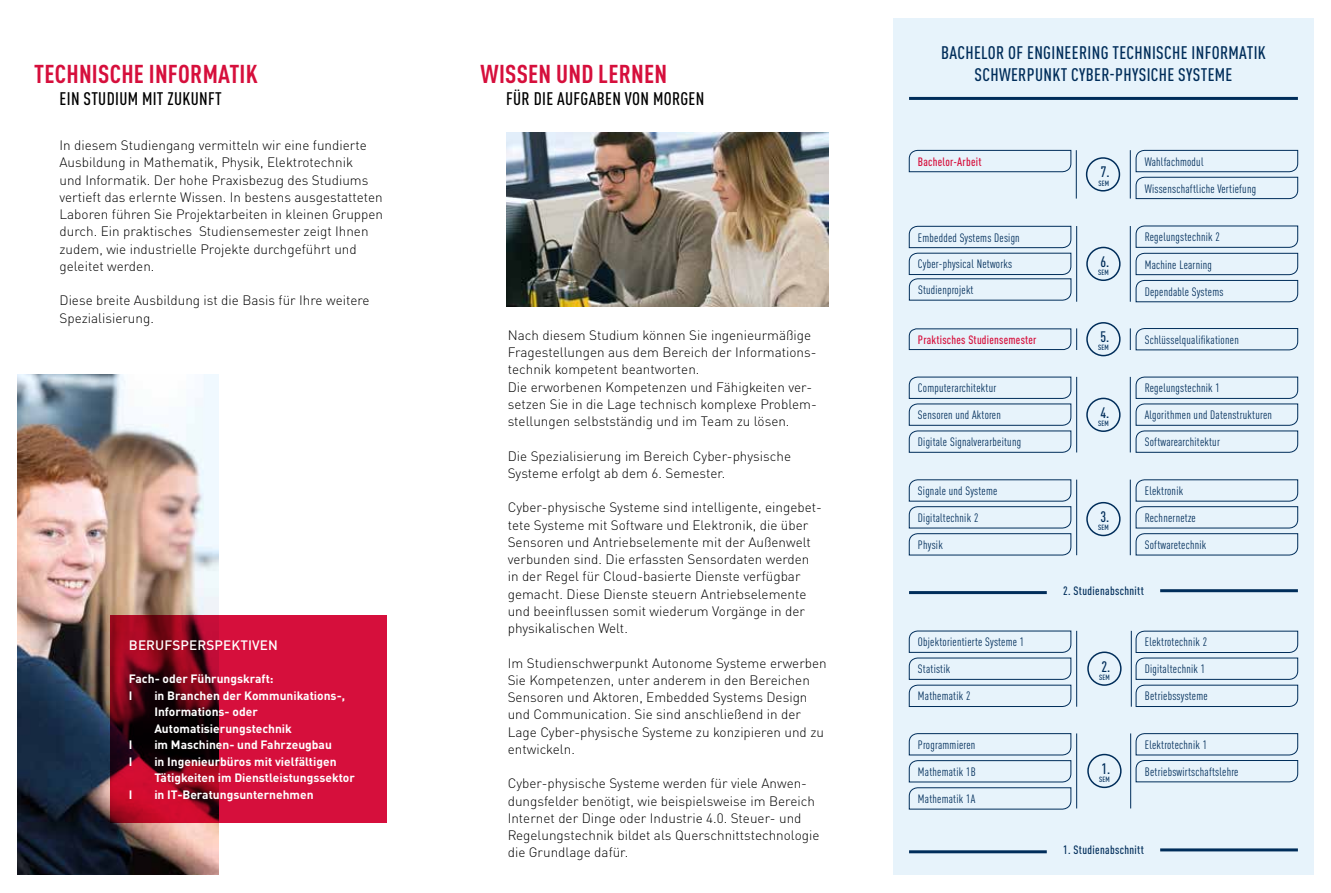
<style>
.page{position:relative;width:1331px;height:893px;background:#fff}
.page>*{position:absolute;margin:0;border:0;box-sizing:border-box;transform-origin:0 0}
.t1{font:700 condensed 25.5px "DIN Pro";letter-spacing:.01em;color:#d60f3c}
.t2{font:500 condensed 18px/21.6px "DIN Pro";letter-spacing:.02em;color:#002d5a;text-align:center}
.t3{font:500 condensed 18px "DIN Pro";letter-spacing:.02em;color:#000}
.t4{font:500 condensed 15px "DIN Pro";color:#002d5a}
.t5{font:300 13.5px/17.2px "DIN Pro";color:#000}
.t6{font:500 13.5px "DIN Pro";letter-spacing:.01em;color:#fff}
.t7{font:condensed 12px "DIN Pro";letter-spacing:.02em;color:#002d5a}
.t8{font:700 12px/16.5px "DIN Pro";color:#fff}
.t9{font:500 condensed 12px "DIN Pro";letter-spacing:.02em;color:#d60f3c}
.t10{font:500 condensed 12px "DIN Pro";letter-spacing:.03em;color:#002d5a}
.t11{font:500 condensed 7.5px "DIN Pro";letter-spacing:.01em;color:#002d5a}
</style>
<div class="page">
<div style="left:893px;top:18px;width:421px;height:857px;background:#e7f3fb"></div>
<img style="left:18px;top:374px;width:201px;height:501px">
<svg style="left:111px;top:616px;width:276px;height:207px;fill:#d60f3c"></svg>
<img style="left:506px;top:133px;width:322px;height:174px">
<svg style="left:909px;top:733px;width:162px;height:76px"></svg>
<svg style="left:909px;top:631px;width:162px;height:76px"></svg>
<svg style="left:1136px;top:733px;width:162px;height:49px"></svg>
<svg style="left:909px;top:479px;width:162px;height:76px"></svg>
<svg style="left:909px;top:377px;width:162px;height:76px"></svg>
<svg style="left:909px;top:226px;width:162px;height:75px"></svg>
<svg style="left:1136px;top:150px;width:162px;height:49px"></svg>
<svg style="left:1136px;top:631px;width:162px;height:76px"></svg>
<svg style="left:1136px;top:479px;width:162px;height:76px"></svg>
<svg style="left:1136px;top:377px;width:162px;height:76px"></svg>
<svg style="left:1136px;top:226px;width:162px;height:76px"></svg>
<hr style="left:909px;top:850px;width:138px;height:3px;background:#002d5a">
<hr style="left:909px;top:591px;width:138px;height:3px;background:#002d5a">
<hr style="left:1160px;top:848px;width:138px;height:3px;background:#002d5a">
<hr style="left:1160px;top:589px;width:138px;height:3px;background:#002d5a">
<div style="left:1086px;top:502px;width:34px;height:34px;border:2px solid #002d5a;border-radius:50%"></div>
<div style="left:1086px;top:398px;width:34px;height:34px;border:2px solid #002d5a;border-radius:50%"></div>
<div style="left:1086px;top:247px;width:34px;height:34px;border:2px solid #002d5a;border-radius:50%"></div>
<div style="left:1086px;top:322px;width:34px;height:34px;border:2px solid #002d5a;border-radius:50%"></div>
<div style="left:1087px;top:651px;width:34px;height:35px;border:2px solid #002d5a;border-radius:50%"></div>
<div style="left:1087px;top:754px;width:34px;height:34px;border:2px solid #002d5a;border-radius:50%"></div>
<hr style="left:1131px;top:631px;width:1px;height:76px;background:#002d5a">
<hr style="left:1076px;top:631px;width:1px;height:76px;background:#002d5a">
<hr style="left:1130px;top:480px;width:1px;height:75px;background:#002d5a">
<hr style="left:1130px;top:377px;width:1px;height:75px;background:#002d5a">
<hr style="left:1130px;top:226px;width:1px;height:76px;background:#002d5a">
<svg style="left:1130px;top:328px;width:168px;height:22px"></svg>
<hr style="left:1130px;top:150px;width:1px;height:49px;background:#002d5a">
<hr style="left:1076px;top:150px;width:1px;height:49px;background:#002d5a">
<hr style="left:1076px;top:480px;width:1px;height:75px;background:#002d5a">
<hr style="left:1076px;top:377px;width:1px;height:75px;background:#002d5a">
<hr style="left:1076px;top:226px;width:1px;height:76px;background:#002d5a">
<svg style="left:909px;top:328px;width:168px;height:22px"></svg>
<hr style="left:1076px;top:733px;width:1px;height:75px;background:#002d5a">
<hr style="left:1130px;top:733px;width:1px;height:75px;background:#002d5a">
<svg style="left:909px;top:150px;width:162px;height:22px"></svg>
<div style="left:1086px;top:157px;width:34px;height:35px;border:2px solid #002d5a;border-radius:50%"></div>
<hr style="left:909px;top:97px;width:389px;height:3px;background:#002d5a">
<h1 class="t1" style="left:34px;top:55px;width:225px">TECHNISCHE INFORMATIK</h1>
<h2 class="t3" style="left:60px;top:86px;width:164px">EIN STUDIUM MIT ZUKUNFT</h2>
<p class="t5" style="left:60px;top:136px;width:325px">In diesem Studiengang vermitteln wir eine fundierte Ausbildung in Mathematik, Physik, Elektrotechnik<br>und Informatik. Der hohe Praxisbezug des Studiums vertieft das erlernte Wissen. In bestens ausgestatteten Laboren führen Sie Projektarbeiten in kleinen Gruppen durch. Ein praktisches Studiensemester zeigt Ihnen zudem, wie industrielle Projekte durchgeführt und geleitet werden.</p>
<p class="t5" style="left:60px;top:291px;width:312px">Diese breite Ausbildung ist die Basis für Ihre weitere<br>Spezialisierung.</p>
<h1 class="t1" style="left:481px;top:55px;width:188px">WISSEN UND LERNEN</h1>
<h2 class="t3" style="left:506px;top:86px;width:200px">FÜR DIE AUFGABEN VON MORGEN</h2>
<h2 class="t2" style="left:941px;top:41px;width:326px">BACHELOR OF ENGINEERING TECHNISCHE INFORMATIK<br>SCHWERPUNKT CYBER-PHYSICHE SYSTEME</h2>
<p class="t9" style="left:918px;top:153px;width:65px">Bachelor-Arbeit</p>
<p class="t4" style="left:1101px;top:161px;width:10px">7.</p>
<p class="t11" style="left:1099px;top:178px;width:12px">SEM</p>
<p class="t7" style="left:1145px;top:153px;width:60px">Wahlfachmodul</p>
<p class="t7" style="left:1145px;top:180px;width:113px">Wissenschaftliche Vertiefung</p>
<p class="t7" style="left:918px;top:229px;width:103px">Embedded Systems Design</p>
<p class="t7" style="left:1145px;top:229px;width:77px">Regelungstechnik 2</p>
<p class="t7" style="left:918px;top:256px;width:96px">Cyber-physical Networks</p>
<p class="t4" style="left:1100px;top:251px;width:10px">6.</p>
<p class="t11" style="left:1098px;top:267px;width:12px">SEM</p>
<p class="t7" style="left:1145px;top:256px;width:69px">Machine Learning</p>
<p class="t7" style="left:918px;top:281px;width:57px">Studienprojekt</p>
<p class="t7" style="left:1145px;top:283px;width:80px">Dependable Systems</p>
<p class="t5" style="left:508px;top:325px;width:311px">Nach diesem Studium können Sie ingenieurmäßige Fragestellungen aus dem Bereich der Informations&shy;technik kompetent beantworten.<br>Die erworbenen Kompetenzen und Fähigkeiten ver&shy;setzen Sie in die Lage technisch komplexe Problem&shy;stellungen selbstständig und im Team zu lösen.</p>
<p class="t5" style="left:508px;top:446px;width:285px">Die Spezialisierung im Bereich Cyber-physische<br>Systeme erfolgt ab dem 6. Semester.</p>
<p class="t5" style="left:508px;top:498px;width:316px">Cyber-physische Systeme sind intelligente, eingebet&shy;tete Systeme mit Software und Elektronik, die über Sensoren und Antriebselemente mit der Außenwelt verbunden sind. Die erfassten Sensordaten werden in der Regel für Cloud-basierte Dienste verfügbar gemacht. Diese Dienste steuern Antriebselemente und beeinflussen somit wiederum Vorgänge in der physikalischen Welt.</p>
<p class="t5" style="left:508px;top:653px;width:321px">Im Studienschwerpunkt Autonome Systeme erwerben Sie Kompetenzen, unter anderem in den Bereichen Sensoren und Aktoren, Embedded Systems Design und Communication. Sie sind anschließend in der Lage Cyber-physische Systeme zu konzipieren und zu entwickeln.</p>
<p class="t5" style="left:508px;top:774px;width:313px">Cyber-physische Systeme werden für viele Anwen&shy;dungsfelder benötigt, wie beispielsweise im Bereich Internet der Dinge oder Industrie 4.0. Steuer- und Regelungstechnik bildet als Querschnittstechnologie die Grundlage dafür.</p>
<p class="t9" style="left:918px;top:331px;width:120px">Praktisches Studiensemester</p>
<p class="t7" style="left:918px;top:380px;width:80px">Computerarchitektur</p>
<p class="t7" style="left:918px;top:407px;width:84px">Sensoren und Aktoren</p>
<p class="t7" style="left:918px;top:434px;width:105px">Digitale Signalverarbeitung</p>
<p class="t7" style="left:918px;top:482px;width:81px">Signale und Systeme</p>
<p class="t7" style="left:918px;top:509px;width:62px">Digitaltechnik 2</p>
<p class="t7" style="left:918px;top:536px;width:26px">Physik</p>
<p class="t7" style="left:918px;top:634px;width:108px">Objektorientierte Systeme 1</p>
<p class="t6" style="left:129px;top:635px;width:151px">BERUFSPERSPEKTIVEN</p>
<p class="t8" style="left:129px;top:670px;width:146px">Fach- oder Führungskraft:<br>I</p>
<p class="t7" style="left:918px;top:661px;width:34px">Statistik</p>
<p class="t8" style="left:154px;top:686px;width:192px">in Branchen der Kommunikations-,<br>Informations- oder<br>Automatisierungstechnik</p>
<p class="t7" style="left:918px;top:688px;width:54px">Mathematik 2</p>
<p class="t7" style="left:918px;top:736px;width:59px">Programmieren</p>
<p class="t8" style="left:129px;top:736px;width:5px">I</p>
<p class="t8" style="left:154px;top:736px;width:179px">im Maschinen- und Fahrzeugbau</p>
<p class="t8" style="left:129px;top:752px;width:5px">I</p>
<p class="t8" style="left:154px;top:752px;width:202px">in Ingenieurbüros mit vielfältigen<br>Tätigkeiten im Dienstleistungssektor</p>
<p class="t8" style="left:129px;top:785px;width:5px">I</p>
<p class="t8" style="left:154px;top:785px;width:161px">in IT-Beratungsunternehmen</p>
<p class="t7" style="left:918px;top:790px;width:59px">Mathematik 1A</p>
<p class="t7" style="left:918px;top:763px;width:59px">Mathematik 1B</p>
<p class="t4" style="left:1100px;top:326px;width:10px">5.</p>
<p class="t11" style="left:1098px;top:342px;width:12px">SEM</p>
<p class="t7" style="left:1145px;top:331px;width:96px">Schlüsselqualifikationen</p>
<p class="t7" style="left:1145px;top:380px;width:77px">Regelungstechnik 1</p>
<p class="t4" style="left:1100px;top:402px;width:10px">4.</p>
<p class="t11" style="left:1098px;top:418px;width:12px">SEM</p>
<p class="t7" style="left:1145px;top:407px;width:129px">Algorithmen und Datenstrukturen</p>
<p class="t7" style="left:1145px;top:434px;width:77px">Softwarearchitektur</p>
<p class="t7" style="left:1145px;top:482px;width:40px">Elektronik</p>
<p class="t4" style="left:1100px;top:506px;width:10px">3.</p>
<p class="t11" style="left:1098px;top:522px;width:12px">SEM</p>
<p class="t7" style="left:1145px;top:509px;width:53px">Rechnernetze</p>
<p class="t7" style="left:1145px;top:536px;width:63px">Softwaretechnik</p>
<p class="t10" style="left:1063px;top:582px;width:82px">2. Studienabschnitt</p>
<p class="t4" style="left:1101px;top:656px;width:10px">2.</p>
<p class="t11" style="left:1099px;top:672px;width:12px">SEM</p>
<p class="t4" style="left:1101px;top:758px;width:10px">1.</p>
<p class="t11" style="left:1099px;top:774px;width:12px">SEM</p>
<p class="t7" style="left:1145px;top:634px;width:64px">Elektrotechnik 2</p>
<p class="t7" style="left:1145px;top:661px;width:62px">Digitaltechnik 1</p>
<p class="t7" style="left:1145px;top:688px;width:64px">Betriebssysteme</p>
<p class="t7" style="left:1145px;top:736px;width:64px">Elektrotechnik 1</p>
<p class="t7" style="left:1145px;top:763px;width:95px">Betriebswirtschaftslehre</p>
<p class="t10" style="left:1063px;top:841px;width:82px">1. Studienabschnitt</p>
</div>
